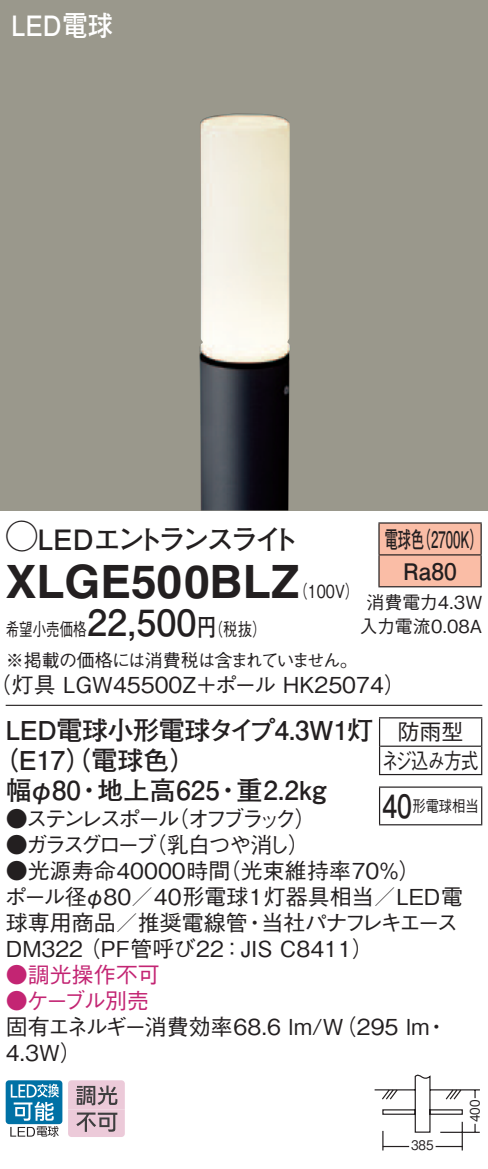
<style>
.page{position:relative;width:488px;height:1169px;background:#fff}
.page>*{position:absolute;margin:0;border:0;box-sizing:border-box;transform-origin:0 0}
.t1{font:700 46px "Helvetica LT Std";color:#231f20}
.t2{font:700 36px "Futo Go B101 Pro";color:#231f20}
.t3{font:700 32px "Futo Go B101 Pro";color:#231f20;scale:.83 1}
.t4{font:700 28px "Futo Go B101 Pro";letter-spacing:-.14em;color:#231f20}
.t5{font:700 28px "Futo Go B101 Pro";color:#fff;scale:.9 1}
.t6{font:700 26px "Futo Go B101 Pro";letter-spacing:-.015em;color:#231f20}
.t7{font:700 22.8px/32px "Futo Go B101 Pro";color:#231f20;scale:.58 1}
.t8{font:500 22px/26px "Gothic BBB Pro";color:#231f20}
.t9{font:500 22px/26px "Gothic BBB Pro";letter-spacing:-.125em;color:#231f20}
.t10{font:500 22px "Gothic BBB Pro";color:#c32573}
.t11{font:500 22px "Gothic BBB Pro";letter-spacing:-.145em;color:#231f20}
.t12{font:500 22px/28.4px "Gothic BBB Pro";letter-spacing:-.045em;color:#231f20;text-align:center}
.t13{font:500 22px "Gothic BBB Pro";letter-spacing:-.16em;color:#231f20}
.t14{font:500 18px/31.6px "Gothic BBB Pro";letter-spacing:-.04em;color:#231f20;scale:.75 1}
.t15{font:500 18px/24px "Gothic BBB Pro";color:#231f20;text-align:center}
.t16{font:500 18px "Gothic BBB Pro";color:#231f20;scale:.8 1}
.t17{font:500 16px "Gothic BBB Pro";color:#231f20;scale:.83 1}
.t18{font:500 13.2px "Gothic BBB Pro";color:#231f20;scale:.9 1}
.s1{font-family:"Ford Classification 1";font-weight:400;font-size:32px}
.s2{font-family:"Futo Go B101 Pro";font-weight:700;font-size:24px}
</style>
<div class="page">
<svg style="left:374px;top:1074px;width:106px;height:77px"></svg>
<div style="left:0;top:0;width:488px;height:510px;background:#9a988c"></div>
<img style="left:199px;top:113px;width:91px;height:397px">
<div style="left:6px;top:1080px;width:56px;height:44px;background:#0071a5;border-radius:3px"></div>
<svg style="left:10px;top:1083px;width:49px;height:53px"></svg>
<svg style="left:68px;top:1080px;width:57px;height:56px"></svg>
<hr style="left:6px;top:704px;width:476px;height:2px;background:#231f20">
<div style="left:379px;top:523px;width:101px;height:63px;background:#fabda6"></div>
<hr style="left:378px;top:522px;width:103px;height:1px;background:#231f20">
<hr style="left:378px;top:523px;width:1px;height:31px;background:#231f20">
<hr style="left:480px;top:523px;width:1px;height:31px;background:#231f20">
<hr style="left:378px;top:554px;width:103px;height:1px;background:#231f20">
<hr style="left:378px;top:555px;width:1px;height:31px;background:#231f20">
<hr style="left:480px;top:555px;width:1px;height:31px;background:#231f20">
<hr style="left:378px;top:586px;width:103px;height:1px;background:#231f20">
<svg style="left:379px;top:718px;width:1px;height:55px"></svg>
<hr style="left:379px;top:717px;width:103px;height:1px;background:#231f20">
<svg style="left:481px;top:718px;width:1px;height:55px"></svg>
<hr style="left:380px;top:745px;width:101px;height:2px;background:#231f20">
<hr style="left:379px;top:773px;width:103px;height:2px;background:#231f20">
<hr style="left:379px;top:787px;width:1px;height:37px;background:#231f20">
<hr style="left:379px;top:786px;width:103px;height:1px;background:#231f20">
<hr style="left:481px;top:787px;width:1px;height:37px;background:#231f20">
<hr style="left:379px;top:824px;width:103px;height:1px;background:#231f20">
<p class="t5" style="left:11px;top:3px;width:114px">LED電球</p>
<p class="t4" style="left:6px;top:516px;width:295px"><span class="s1">A</span>LEDエントランスライト</p>
<p class="t7" style="left:417px;top:520px;width:115px">（2700 (K</p>
<p class="t7" style="left:403px;top:520px;width:94px;text-indent:-19px">電球色<br>Ra80</p>
<h1 class="t1" style="left:6px;top:554px;width:295px">XLGE500BLZ</h1>
<p class="t16" style="left:197px;top:614px;width:88px">（<span class="s2">円</span>税抜(</p>
<p class="t16" style="left:293px;top:577px;width:84px">（100 (V</p>
<p class="t15" style="left:359px;top:588px;width:124px">消費電力4.3W入力電流0.08A</p>
<h2 class="t2" style="left:87px;top:593px;width:111px">22,500</h2>
<p class="t14" style="left:6px;top:610px;width:471px">希望小売価格<br>※掲載の価格には消費税は含まれていません。</p>
<p class="t8" style="left:-10px;top:669px;width:417px">（灯具 LGW45500 ＋Z ポール HK25074(</p>
<p class="t6" style="left:6px;top:709px;width:369px">LED電球小形電球タイプ4.3W 灯1</p>
<p class="t6" style="left:-8px;top:739px;width:206px">（E17（）電球色(</p>
<p class="t6" style="left:236px;top:769px;width:91px">重2.2kg</p>
<p class="t12" style="left:381px;top:715px;width:98px">防雨型<br>ネジ込み方式</p>
<p class="t17" style="left:412px;top:793px;width:81px">形電球相当</p>
<p class="t6" style="left:6px;top:769px;width:77px">幅φ80</p>
<p class="t6" style="left:98px;top:769px;width:124px">地上高625</p>
<p class="t6" style="left:76px;top:769px;width:27px">・</p>
<p class="t6" style="left:215px;top:769px;width:27px">・</p>
<h3 class="t3" style="left:382px;top:780px;width:37px">40</h3>
<p class="t8" style="left:167px;top:802px;width:151px">（オフブラック(</p>
<p class="t9" style="left:145px;top:802px;width:167px;text-indent:-139px">●ステンレスポール<br>（乳白つや消し(</p>
<p class="t13" style="left:6px;top:826px;width:153px">●ガラスグローブ</p>
<p class="t8" style="left:219px;top:854px;width:203px">（光束維持率70％(</p>
<p class="t8" style="left:6px;top:854px;width:226px">●光源寿命40000時間</p>
<p class="t8" style="left:5px;top:880px;width:460px">ポール径φ80／40形電球1灯器具相当／LED電</p>
<p class="t11" style="left:261px;top:904px;width:198px">当社パナフレキエース</p>
<p class="t8" style="left:79px;top:906px;width:296px;text-indent:-73px">球専用商品／推奨電線管<br>（PF管呼び22：JIS C8411(</p>
<p class="t8" style="left:243px;top:906px;width:24px">・</p>
<p class="t8" style="left:6px;top:932px;width:79px">DM322</p>
<p class="t10" style="left:6px;top:956px;width:155px">●調光操作不可</p>
<p class="t10" style="left:6px;top:982px;width:145px">●ケーブル別売</p>
<p class="t8" style="left:6px;top:1010px;width:425px">固有エネルギー消費効率68.6 lm （W/ 295 lm<br>4.3W(</p>
<p class="t8" style="left:425px;top:1010px;width:23px">・</p>
<p class="t18" style="left:411px;top:1134px;width:26px">385</p>
<p class="t18" style="left:464px;top:1122px;width:26px;rotate:-90deg">400</p>
</div>
